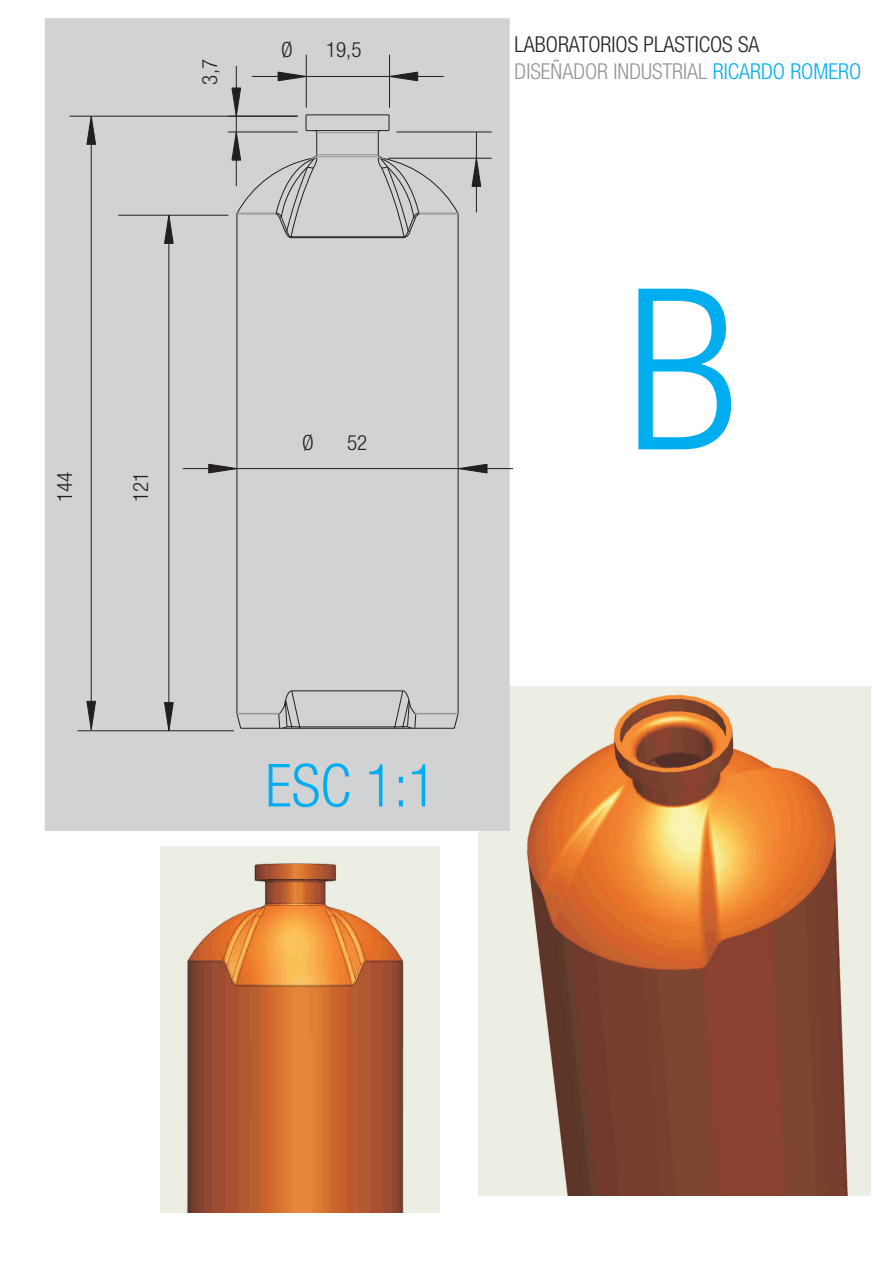
<style>
.page{position:relative;width:893px;height:1263px;background:#fff}
.page>*{position:absolute;margin:0;border:0;box-sizing:border-box;transform-origin:0 0}
.t1{font:300 condensed 225px "Helvetica Neue LT Com";color:#00aeef}
.t2{font:300 condensed 59.4px "Helvetica Neue LT Com";color:#00aeef}
.t3{font:300 condensed 21.9px/26.4px "Helvetica Neue LT Com";color:#231f20}
.t4{font:300 condensed 21px "Helvetica Neue LT Com";color:#231f20}
.s1{color:#939598}
.s2{color:#00aeef}
</style>
<div class="page">
<img style="left:479px;top:687px;width:392px;height:508px">
<div style="left:45px;top:19px;width:464px;height:811px;background:#d1d2d4"></div>
<hr style="left:237px;top:214px;width:1px;height:499px;background:#231f20">
<hr style="left:458px;top:214px;width:1px;height:499px;background:#231f20">
<svg style="left:237px;top:715px;width:4px;height:14px"></svg>
<svg style="left:454px;top:713px;width:5px;height:16px"></svg>
<hr style="left:292px;top:691px;width:111px;height:1px;background:#231f20">
<hr style="left:300px;top:727px;width:95px;height:1px;background:#231f20">
<hr style="left:291px;top:237px;width:113px;height:1px;background:#231f20">
<hr style="left:301px;top:728px;width:93px;height:1px;background:#231f20">
<hr style="left:415px;top:728px;width:39px;height:1px;background:#231f20">
<hr style="left:241px;top:728px;width:39px;height:1px;background:#231f20">
<svg style="left:393px;top:690px;width:23px;height:39px"></svg>
<svg style="left:278px;top:690px;width:23px;height:39px"></svg>
<hr style="left:306px;top:130px;width:83px;height:1px;background:#231f20">
<hr style="left:306px;top:115px;width:83px;height:1px;background:#231f20">
<hr style="left:415px;top:713px;width:43px;height:1px;background:#939598">
<hr style="left:237px;top:713px;width:43px;height:1px;background:#939598">
<hr style="left:315px;top:156px;width:65px;height:1px;background:#939598">
<hr style="left:237px;top:714px;width:42px;height:1px;background:#939598">
<hr style="left:416px;top:714px;width:42px;height:1px;background:#939598">
<svg style="left:378px;top:115px;width:80px;height:123px"></svg>
<hr style="left:317px;top:132px;width:30px;height:1px;background:#939598">
<hr style="left:347px;top:132px;width:31px;height:1px;background:#939598">
<hr style="left:317px;top:154px;width:61px;height:1px;background:#939598">
<img style="left:160px;top:847px;width:279px;height:365px">
<svg style="left:87px;top:117px;width:9px;height:28px"></svg>
<svg style="left:87px;top:701px;width:9px;height:29px"></svg>
<hr style="left:69px;top:116px;width:229px;height:1px;background:#231f20">
<hr style="left:91px;top:116px;width:1px;height:613px;background:#231f20">
<svg style="left:164px;top:216px;width:10px;height:28px"></svg>
<svg style="left:164px;top:702px;width:10px;height:28px"></svg>
<hr style="left:118px;top:215px;width:110px;height:1px;background:#231f20">
<hr style="left:78px;top:730px;width:156px;height:1px;background:#231f20">
<hr style="left:169px;top:215px;width:1px;height:516px;background:#231f20">
<hr style="left:228px;top:132px;width:70px;height:1px;background:#231f20">
<hr style="left:236px;top:66px;width:1px;height:50px;background:#231f20">
<svg style="left:232px;top:88px;width:85px;height:150px"></svg>
<hr style="left:236px;top:132px;width:1px;height:54px;background:#231f20">
<svg style="left:390px;top:72px;width:28px;height:9px"></svg>
<svg style="left:278px;top:72px;width:28px;height:9px"></svg>
<hr style="left:389px;top:55px;width:1px;height:53px;background:#231f20">
<hr style="left:306px;top:55px;width:1px;height:53px;background:#231f20">
<hr style="left:389px;top:76px;width:55px;height:1px;background:#231f20">
<hr style="left:306px;top:76px;width:83px;height:1px;background:#231f20">
<hr style="left:252px;top:76px;width:54px;height:1px;background:#231f20">
<hr style="left:396px;top:132px;width:96px;height:1px;background:#231f20">
<hr style="left:388px;top:158px;width:104px;height:1px;background:#231f20">
<svg style="left:472px;top:132px;width:9px;height:55px"></svg>
<hr style="left:476px;top:158px;width:1px;height:54px;background:#231f20">
<svg style="left:208px;top:464px;width:29px;height:9px"></svg>
<svg style="left:458px;top:464px;width:29px;height:9px"></svg>
<hr style="left:183px;top:468px;width:54px;height:1px;background:#231f20">
<hr style="left:237px;top:468px;width:222px;height:1px;background:#231f20">
<hr style="left:459px;top:468px;width:54px;height:1px;background:#231f20">
<p class="t4" style="left:202px;top:85px;width:27px;rotate:-90deg">3,7</p>
<p class="t4" style="left:281px;top:42px;width:13px">Ø</p>
<p class="t4" style="left:326px;top:42px;width:37px">19,5</p>
<p class="t4" style="left:57px;top:502px;width:32px;rotate:-90deg">144</p>
<p class="t4" style="left:133px;top:502px;width:32px;rotate:-90deg">121</p>
<p class="t4" style="left:302px;top:435px;width:13px">Ø</p>
<p class="t4" style="left:347px;top:435px;width:22px">52</p>
<p class="t3" style="left:515px;top:34px;width:348px">LABORATORIOS PLASTICOS SA<br><span class="s1">DISEÑADOR INDUSTRIAL</span> <span class="s2">RICARDO ROMERO</span></p>
<h1 class="t1" style="left:626px;top:289px;width:114px">B</h1>
<h2 class="t2" style="left:265px;top:764px;width:173px">ESC 1:1</h2>
</div>
